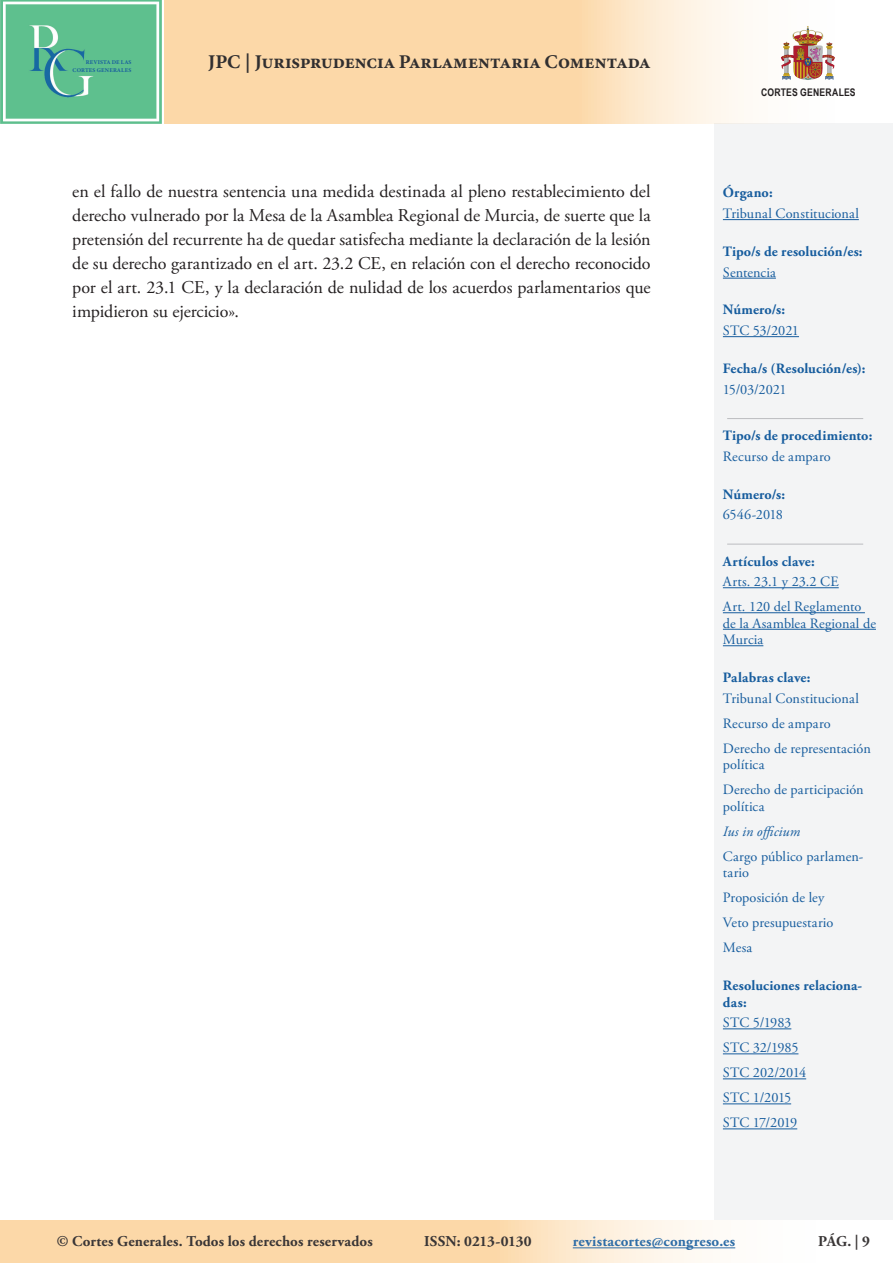
<style>
.page{position:relative;width:893px;height:1263px;background:#fff}
.page>*{position:absolute;margin:0;border:0;box-sizing:border-box;transform-origin:0 0}
.t1{font:19.5px "Minion Variable Concept";letter-spacing:.005em;color:#312f30}
._6_1__Párrafo_normal{font:18px/24px "Adobe Garamond Pro";letter-spacing:-.005em;color:#231f20;text-align:justify}
.t2{font:700 15px "Adobe Garamond Pro";letter-spacing:.01em;color:#231f20}
.t3{font:700 15px "Adobe Garamond Pro";letter-spacing:.015em;color:#175d9e}
.t4{font:14.25px/25px "Adobe Garamond Pro";color:#175d9e}
.t5{font:700 14.25px/16.5px "Adobe Garamond Pro";letter-spacing:.01em;color:#175d9e}
.t6{font:italic 14.25px "Adobe Garamond Pro";letter-spacing:.005em;color:#175d9e}
.t7{font:700 10.5px "Arial Narrow";letter-spacing:.02em;color:#231f20}
.t8{font:5.7px/8.7px "Minion Variable Concept";letter-spacing:.03em;color:#175d9e;text-align:right}
</style>
<div class="page">
<div style="left:714px;top:123px;width:179px;height:1097px;background:#f2f3f4"></div>
<hr style="left:723px;top:219px;width:136px;height:1px;background:#175d9e">
<hr style="left:723px;top:278px;width:53px;height:1px;background:#175d9e">
<hr style="left:723px;top:336px;width:76px;height:1px;background:#175d9e">
<hr style="left:727px;top:418px;width:136px;height:1px;background:#bcbdc0">
<hr style="left:727px;top:544px;width:136px;height:1px;background:#bcbdc0">
<hr style="left:723px;top:587px;width:116px;height:1px;background:#175d9e">
<hr style="left:723px;top:612px;width:142px;height:1px;background:#175d9e">
<hr style="left:723px;top:629px;width:153px;height:1px;background:#175d9e">
<hr style="left:723px;top:645px;width:40px;height:1px;background:#175d9e">
<hr style="left:723px;top:1028px;width:68px;height:1px;background:#175d9e">
<hr style="left:723px;top:1053px;width:75px;height:1px;background:#175d9e">
<hr style="left:723px;top:1078px;width:83px;height:1px;background:#175d9e">
<hr style="left:723px;top:1103px;width:68px;height:1px;background:#175d9e">
<hr style="left:723px;top:1128px;width:74px;height:1px;background:#175d9e">
<svg style="left:0;top:1220px;width:736px;height:43px;background:#fcdfb8"></svg>
<hr style="left:573px;top:1247px;width:162px;height:1px;background:#175d9e">
<svg style="left:164px;top:0;width:671px;height:123px;background:#fbdfbb"></svg>
<img style="left:781px;top:26px;width:27px;height:44px">
<img style="left:0;top:0;width:162px;height:123px">
<p class="t8" style="left:73px;top:58px;width:60px">REVISTA DE LAS<br>CORTES GENERALES</p>
<p class="t1" style="left:208px;top:48px;width:443px">JPC | Jurisprudencia Parlamentaria Comentada</p>
<p class="_6_1__Párrafo_normal" style="left:72px;top:180px;width:580px">en el fallo de nuestra sentencia una medida destinada al pleno restablecimiento del derecho vulnerado por la Mesa de la Asamblea Regional de Murcia, de suerte que la pretensión del recurrente ha de quedar satisfecha mediante la declaración de la lesión de su derecho garantizado en el art. 23.2 CE, en relación con el derecho reconocido por el art. 23.1 CE, y la declaración de nulidad de los acuerdos parlamentarios que impidieron su ejercicio».</p>
<p class="t7" style="left:761px;top:85px;width:96px">CORTES GENERALES</p>
<p class="t5" style="left:723px;top:185px;width:51px">Órgano:</p>
<p class="t4" style="left:723px;top:202px;width:137px">Tribunal Constitucional</p>
<p class="t5" style="left:723px;top:243px;width:141px">Tipo/s de resolución/es:</p>
<p class="t4" style="left:723px;top:260px;width:55px">Sentencia</p>
<p class="t5" style="left:723px;top:302px;width:64px">Número/s:</p>
<p class="t4" style="left:723px;top:319px;width:78px">STC 53/2021</p>
<p class="t5" style="left:723px;top:360px;width:144px">Fecha/s (Resolución/es):</p>
<p class="t4" style="left:723px;top:377px;width:65px">15/03/2021</p>
<p class="t5" style="left:723px;top:427px;width:151px">Tipo/s de procedimiento:</p>
<p class="t4" style="left:723px;top:444px;width:109px">Recurso de amparo</p>
<p class="t5" style="left:723px;top:486px;width:64px">Número/s:</p>
<p class="t4" style="left:723px;top:503px;width:62px">6546-2018</p>
<p class="t5" style="left:723px;top:553px;width:93px">Artículos clave:</p>
<p class="t4" style="left:723px;top:570px;width:140px">Arts. 23.1 y 23.2 CE<br>Art. 120 del Reglamento</p>
<p class="t4" style="left:723px;top:615px;width:155px;line-height:16.5px">de la Asamblea Regional de<br>Murcia</p>
<p class="t5" style="left:723px;top:670px;width:89px">Palabras clave:</p>
<p class="t4" style="left:723px;top:686px;width:149px">Tribunal Constitucional<br>Recurso de amparo<br>Derecho de representación</p>
<p class="t4" style="left:723px;top:753px;width:142px">política<br>Derecho de participación</p>
<p class="t4" style="left:723px;top:794px;width:43px">política</p>
<p class="t6" style="left:723px;top:823px;width:79px">Ius in officium</p>
<p class="t4" style="left:723px;top:849px;width:142px;line-height:16.5px">Cargo público parlamen&shy;tario</p>
<p class="t4" style="left:723px;top:886px;width:112px">Proposición de ley<br>Veto presupuestario<br>Mesa</p>
<p class="t5" style="left:723px;top:978px;width:141px">Resoluciones relaciona&shy;das:</p>
<p class="t4" style="left:723px;top:1011px;width:85px">STC 5/1983<br>STC 32/1985<br>STC 202/2014<br>STC 1/2015<br>STC 17/2019</p>
<p class="t2" style="left:57px;top:1233px;width:317px">© Cortes Generales. Todos los derechos reservados</p>
<p class="t2" style="left:424px;top:1233px;width:109px">ISSN: 0213-0130</p>
<p class="t3" style="left:573px;top:1233px;width:164px">revistacortes@congreso.es</p>
<p class="t2" style="left:818px;top:1233px;width:53px">PÁG. | 9</p>
</div>
